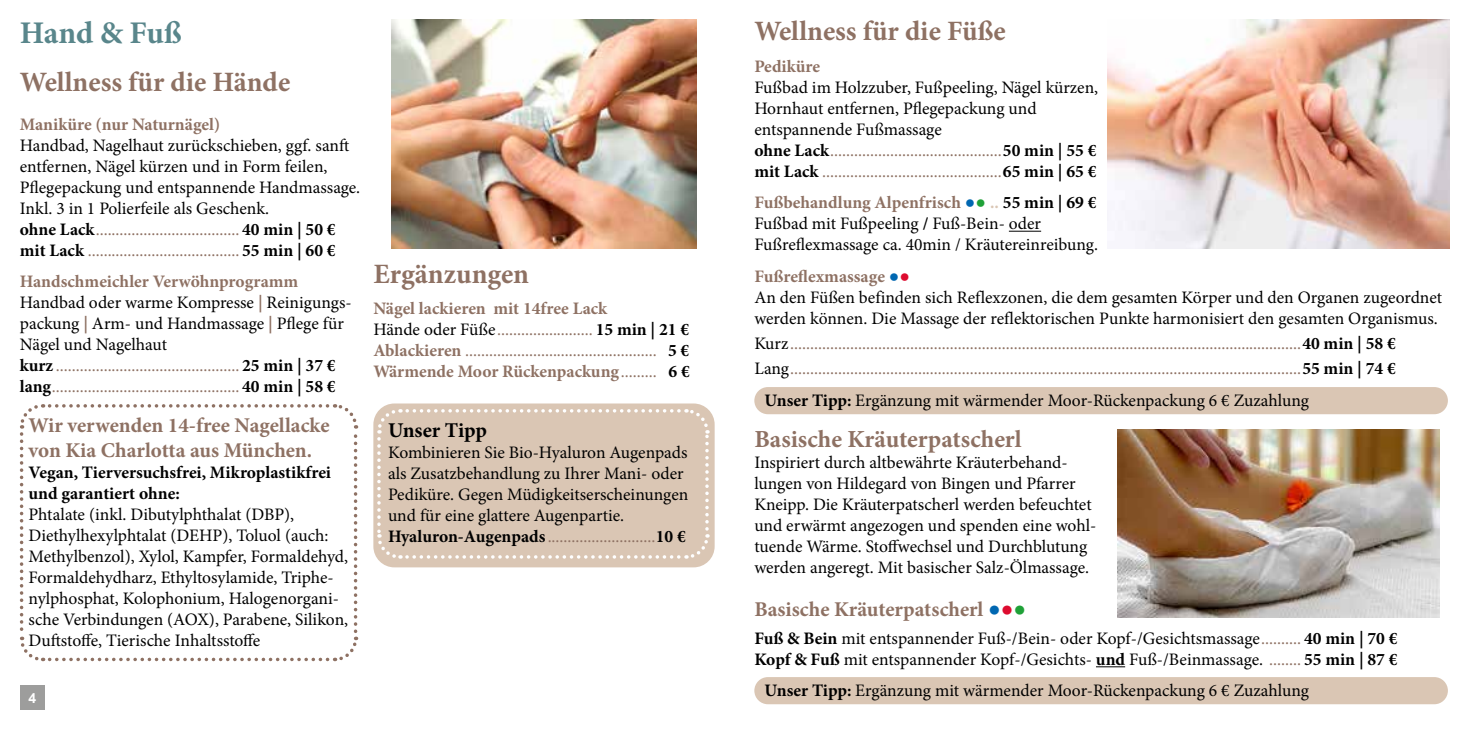
<style>
.page{position:relative;width:1469px;height:735px;background:#fff}
.page>*{position:absolute;margin:0;border:0;box-sizing:border-box;transform-origin:0 0}
.t1{font:700 31.5px "Minion Pro";letter-spacing:-.005em;color:#59868b}
.t2{font:700 28px "Minion Pro";color:#8e7163}
.t3{font:700 24.5px "Minion Pro";color:#8e7163}
.t4{font:700 21px/25.2px "Minion Pro";color:#8e7163}
.t5{font:700 21px "Minion Pro";letter-spacing:-.005em;color:#000}
.t6{font:17.5px/21px "Minion Pro";color:#000}
.t7{font:17.5px/21px "Minion Pro";letter-spacing:-.005em;color:#8e7163}
.t8{font:700 17.5px/21px "Minion Pro";color:#000}
.t9{font:700 17.5px "Minion Pro";color:#8e7163}
.t10{font:700 14px "Arial";color:#fff}
.s1{font-weight:700}
.s2{color:#8e7163}
.s3{color:#000}
.s4{font-weight:700;color:#000}
.s5{font-weight:700;color:#8e7163}
.s6{font-family:"Arial";font-weight:700;color:#0067b1}
.s7{font-family:"Arial";font-weight:700;color:#1fa138}
.s8{font-weight:700;color:#dac6b4}
.s9{font-family:"Arial";font-weight:700;color:#dd0b2f}
.s10{font-family:"Arial";color:#0067b1}
.s11{font-family:"Arial";color:#dd0b2f}
.s12{font-family:"Arial";color:#1fa138}
</style>
<div class="page">
<div style="left:754px;top:387px;width:693px;height:27px;background:#dac6b4;border-radius:14px"></div>
<hr style="left:1008px;top:231px;width:33px;height:1px;background:#000">
<div style="left:373px;top:403px;width:341px;height:164px;background:#dac6b4;border-radius:21px"></div>
<div style="left:20px;top:685px;width:25px;height:24px;background:#9d9d9c"></div>
<img style="left:1107px;top:20px;width:342px;height:228px">
<svg style="left:375px;top:407px;width:335px;height:153px"></svg>
<hr style="left:1095px;top:666px;width:30px;height:1px;background:#000">
<img style="left:1117px;top:429px;width:322px;height:188px">
<img style="left:391px;top:20px;width:305px;height:228px">
<svg style="left:19px;top:404px;width:340px;height:258px"></svg>
<div style="left:754px;top:676px;width:693px;height:27px;background:#dac6b4;border-radius:14px"></div>
<h1 class="t1" style="left:20px;top:10px;width:164px">Hand &amp; Fuß</h1>
<h2 class="t2" style="left:20px;top:62px;width:272px">Wellness für die Hände</h2>
<p class="t9" style="left:20px;top:112px;width:202px">Maniküre (nur Naturnägel)</p>
<p class="t6" style="left:20px;top:135px;width:342px">Handbad, Nagelhaut zurückschieben, ggf. sanft entfernen, Nägel kürzen und in Form feilen, Pflegepackung und entspannende Handmassage.<br>Inkl. 3 in 1 Polierfeile als Geschenk.<br><span class="s1">ohne Lack</span><span class="s2">....................................</span> <span class="s1">40 min | 50 € mit Lack</span> <span class="s2">......................................</span> <span class="s1">55 min | 60 €</span></p>
<p class="t7" style="left:20px;top:271px;width:333px"><span class="s1">Handschmeichler Verwöhnprogramm </span><span class="s3">Handbad oder warme Kompresse</span> <span class="s1">|</span> <span class="s3">Reinigungs&shy;packung</span> <span class="s1">|</span> <span class="s3">Arm- und Handmassage</span> <span class="s1">|</span> <span class="s3">Pflege für Nägel und Nagelhaut<br></span><span class="s4">kurz</span> .............................................. <span class="s4">25 min | 37 € lang</span>............................................... <span class="s4">40 min | 58 €</span></p>
<p class="t4" style="left:29px;top:412px;width:302px">Wir verwenden 14-free Nagellacke von Kia Charlotta aus München.</p>
<p class="t8" style="left:29px;top:461px;width:304px">Vegan, Tierversuchsfrei, Mikroplastikfrei und garantiert ohne:</p>
<p class="t6" style="left:29px;top:504px;width:321px">Phtalate (inkl. Dibutylphthalat (DBP), Diethylhexylphtalat (DEHP), Toluol (auch:<br>Methylbenzol), Xylol, Kampfer, Formaldehyd, Formaldehydharz, Ethyltosylamide, Triphe&shy;nylphosphat, Kolophonium, Halogenorgani&shy;sche Verbindungen (AOX), Parabene, Silikon, Duftstoffe, Tierische Inhaltsstoffe</p>
<h2 class="t2" style="left:373px;top:254px;width:157px">Ergänzungen</h2>
<p class="t7" style="left:373px;top:298px;width:318px"><span class="s1">Nägel lackieren mit 14free Lack<br></span><span class="s3">Hände oder Füße</span>........................ <span class="s4">15 min | 21 € </span><span class="s1">Ablackieren</span> ................................................ <span class="s4">5 € </span><span class="s1">Wärmende Moor Rückenpackung</span>......... <span class="s4">6 €</span></p>
<p class="t5" style="left:388px;top:415px;width:100px">Unser Tipp</p>
<p class="t6" style="left:388px;top:442px;width:302px">Kombinieren Sie Bio-Hyaluron Augenpads als Zusatzbehandlung zu Ihrer Mani- oder Pediküre. Gegen Müdigkeitserscheinungen und für eine glattere Augenpartie.<br><span class="s1">Hyaluron-Augenpads</span><span class="s2">...........................</span><span class="s1">10 €</span></p>
<p class="t10" style="left:28px;top:688px;width:9px">4</p>
<h2 class="t2" style="left:754px;top:12px;width:253px">Wellness für die Füße</h2>
<p class="t9" style="left:754px;top:54px;width:67px">Pediküre</p>
<p class="t6" style="left:754px;top:77px;width:345px">Fußbad im Holzzuber, Fußpeeling, Nägel kürzen, Hornhaut entfernen, Pflegepackung und entspannende Fußmassage<br><span class="s1">ohne Lack</span><span class="s2">...........................................</span><span class="s1">50 min | 55 € mit Lack</span> <span class="s2">.............................................</span><span class="s1">65 min | 65 €</span></p>
<p class="t6" style="left:754px;top:192px;width:345px"><span class="s5">Fußbehandlung Alpenfrisch</span> <span class="s6">●</span><span class="s7">●</span> <span class="s8">..</span> <span class="s1">55 min | 69 €<br></span>Fußbad mit Fußpeeling <span class="s1">/</span> Fuß-Bein- oder<br>Fußreflexmassage ca. 40min / Kräutereinreibung.</p>
<p class="t6" style="left:754px;top:266px;width:689px"><span class="s5">Fußreflexmassage</span> <span class="s6">●</span><span class="s9">●<br></span>An den Füßen befinden sich Reflexzonen, die dem gesamten Körper und den Organen zugeordnet werden können. Die Massage der reflektorischen Punkte harmonisiert den gesamten Organismus.</p>
<p class="t7" style="left:754px;top:331px;width:643px;line-height:24.5px"><span class="s3">Kurz</span>................................................................................................................................<span class="s4">40 min | 58 €<br></span><span class="s3">Lang</span>................................................................................................................................<span class="s4">55 min | 74 €</span></p>
<p class="t6" style="left:764px;top:389px;width:546px"><span class="s1">Unser Tipp:</span> Ergänzung mit wärmender Moor-Rückenpackung 6 € Zuzahlung</p>
<h3 class="t3" style="left:754px;top:422px;width:269px">Basische Kräuterpatscherl</h3>
<p class="t6" style="left:754px;top:452px;width:343px">Inspiriert durch altbewährte Kräuterbehand&shy;lungen von Hildegard von Bingen und Pfarrer Kneipp. Die Kräuterpatscherl werden befeuchtet und erwärmt angezogen und spenden eine wohl&shy;tuende Wärme. Stoffwechsel und Durchblutung werden angeregt. Mit basischer Salz-Ölmassage.</p>
<p class="t4" style="left:754px;top:596px;width:273px">Basische Kräuterpatscherl <span class="s10">●</span><span class="s11">●</span><span class="s12">●</span></p>
<p class="t6" style="left:754px;top:627px;width:644px"><span class="s1">Fuß &amp; Bein</span> mit entspannender Fuß-/Bein- oder Kopf-/Gesichtsmassage<span class="s2">..........</span> <span class="s1">40 min | 70 €<br>Kopf &amp; Fuß</span> mit entspannender Kopf-/Gesichts- <span class="s1">und</span> Fuß-/Beinmassage. <span class="s2">........</span> <span class="s1">55 min | 87 €</span></p>
<p class="t6" style="left:764px;top:679px;width:546px"><span class="s1">Unser Tipp:</span> Ergänzung mit wärmender Moor-Rückenpackung 6 € Zuzahlung</p>
</div>
